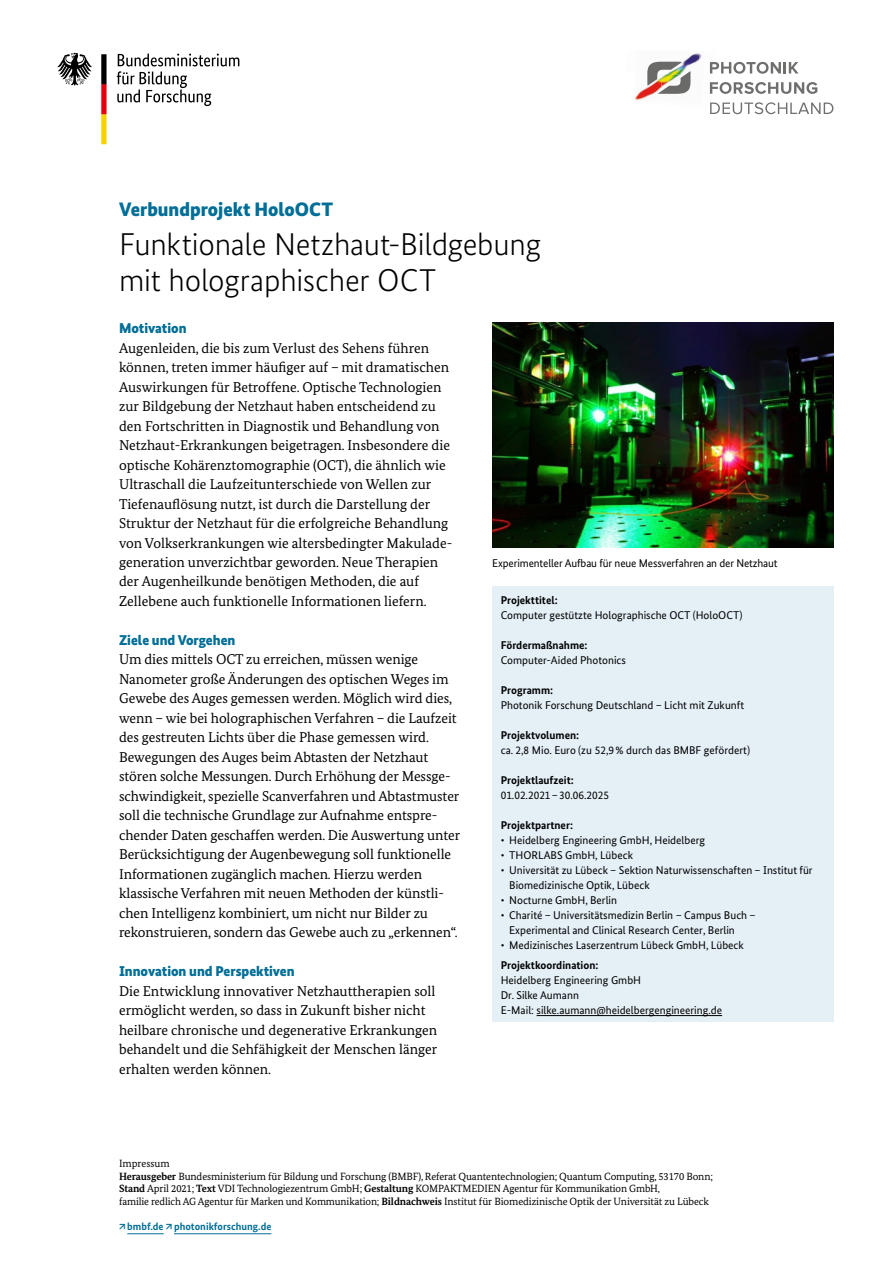
<style>
.page{position:relative;width:893px;height:1263px;background:#fff}
.page>*{position:absolute;margin:0;border:0;box-sizing:border-box;transform-origin:0 0}
.H1_Headline_schwarz{font:300 31.5px/36px "Bundes Sans";letter-spacing:-.01em;color:#000}
.P_Subheadline{font:900 19.5px "Bundes Sans";color:#006e97}
.P_Fliess{font:14.25px/19.5px "Bundes Serif";letter-spacing:-.005em;color:#000}
.H2_Headline{font:900 14.25px "Bundes Sans";color:#006e97}
.LI_Aufzählung{font:11.25px/15px "Bundes Sans";color:#000}
.H2_Kasten_Head{font:11.25px/15px "Bundes Sans";color:#000}
.P_Kasten{font:11.25px/15px "Bundes Sans";color:#000}
.BU_Caption{font:11.25px "Bundes Sans";letter-spacing:-.01em;color:#000}
.H2_Kasten_Head-2{font:700 11.25px "Bundes Sans";color:#000}
.P_Impressum{font:10.5px/12.6px "Bundes Serif";letter-spacing:-.01em;color:#000}
.URL{font:700 10.5px "Bundes Sans";color:#006e97}
.H2_Impressum{font:10.5px "Bundes Serif";color:#000}
.s1{font-weight:700}
</style>
<div class="page">
<div style="left:492px;top:586px;width:341px;height:435px;background:#e4eff6"></div>
<img style="left:492px;top:323px;width:341px;height:225px">
<svg style="left:117px;top:53px;width:122px;height:53px"></svg>
<svg style="left:57px;top:53px;width:35px;height:33px"></svg>
<svg style="left:101px;top:54px;width:6px;height:90px"></svg>
<hr style="left:127px;top:1233px;width:37px;height:1px;background:#006e97">
<hr style="left:174px;top:1233px;width:97px;height:1px;background:#006e97">
<img style="left:662px;top:53px;width:35px;height:21px">
<img style="left:697px;top:53px;width:13px;height:40px">
<img style="left:635px;top:87px;width:18px;height:14px">
<img style="left:690px;top:74px;width:8px;height:19px">
<svg style="left:710px;top:62px;width:89px;height:12px"></svg>
<svg style="left:710px;top:82px;width:107px;height:12px"></svg>
<svg style="left:710px;top:102px;width:123px;height:12px"></svg>
<svg style="left:647px;top:62px;width:43px;height:32px"></svg>
<hr style="left:537px;top:1015px;width:185px;height:1px;background:#000">
<p class="P_Subheadline" style="left:119px;top:198px;width:216px">Verbundprojekt HoloOCT</p>
<h1 class="H1_Headline_schwarz" style="left:119px;top:226px;width:424px">Funktionale Netzhaut-Bildgebung mit holographischer OCT</h1>
<h2 class="H2_Headline" style="left:119px;top:320px;width:69px">Motivation</h2>
<p class="P_Fliess" style="left:119px;top:338px;width:335px">Augenleiden, die bis zum Verlust des Sehens führen können, treten immer häufiger auf – mit dramatischen Auswirkungen für Betroffene. Optische Technologien zur Bildgebung der Netzhaut haben entscheidend zu den Fortschritten in Diagnostik und Behandlung von Netzhaut-Erkrankungen beigetragen. Insbesondere die optische Kohärenztomographie (OCT), die ähnlich wie Ultraschall die Laufzeitunterschiede von Wellen zur Tiefenauflösung nutzt, ist durch die Darstellung der Struktur der Netzhaut für die erfolgreiche Behandlung von Volkserkrankungen wie altersbedingter Makulade&shy;generation unverzichtbar geworden. Neue Therapien der Augenheilkunde benötigen Methoden, die auf Zellebene auch funktionelle Informationen liefern.</p>
<h2 class="H2_Headline" style="left:119px;top:632px;width:118px">Ziele und Vorgehen</h2>
<p class="P_Fliess" style="left:119px;top:650px;width:343px">Um dies mittels OCT zu erreichen, müssen wenige Nanometer große Änderungen des optischen Weges im Gewebe des Auges gemessen werden. Möglich wird dies, wenn – wie bei holographischen Verfahren – die Laufzeit des gestreuten Lichts über die Phase gemessen wird.<br>Bewegungen des Auges beim Abtasten der Netzhaut stören solche Messungen. Durch Erhöhung der Messge&shy;schwindigkeit, spezielle Scanverfahren und Abtastmuster soll die technische Grundlage zur Aufnahme entspre&shy;chender Daten geschaffen werden. Die Auswertung unter Berücksichtigung der Augenbewegung soll funktionelle Informationen zugänglich machen. Hierzu werden klassische Verfahren mit neuen Methoden der künstli&shy;chen Intelligenz kombiniert, um nicht nur Bilder zu rekonstruieren, sondern das Gewebe auch zu „erkennen“.</p>
<h2 class="H2_Headline" style="left:119px;top:963px;width:177px">Innovation und Perspektiven</h2>
<p class="P_Fliess" style="left:119px;top:981px;width:320px">Die Entwicklung innovativer Netzhauttherapien soll ermöglicht werden, so dass in Zukunft bisher nicht heilbare chronische und degenerative Erkrankungen behandelt und die Sehfähigkeit der Menschen länger erhalten werden können.</p>
<p class="BU_Caption" style="left:492px;top:556px;width:287px">Experimenteller Aufbau für neue Messverfahren an der Netzhaut</p>
<h2 class="H2_Kasten_Head" style="left:501px;top:592px;width:243px"><span class="s1">Projekttitel:<br></span>Computer gestützte Holographische OCT (HoloOCT)</h2>
<h2 class="H2_Kasten_Head" style="left:501px;top:637px;width:127px"><span class="s1">Fördermaßnahme:<br></span>Computer-Aided Photonics</h2>
<h2 class="H2_Kasten_Head" style="left:501px;top:682px;width:245px"><span class="s1">Programm:<br></span>Photonik Forschung Deutschland – Licht mit Zukunft</h2>
<h2 class="H2_Kasten_Head" style="left:501px;top:727px;width:251px"><span class="s1">Projektvolumen:<br></span>ca. 2,8 Mio. Euro (zu 52,9% durch das BMBF gefördert)</h2>
<h2 class="H2_Kasten_Head" style="left:501px;top:772px;width:110px"><span class="s1">Projektlaufzeit:<br></span>01.02.2021 – 30.06.2025</h2>
<h2 class="H2_Kasten_Head-2" style="left:501px;top:818px;width:74px">Projektpartner:</h2>
<p class="LI_Aufzählung" style="left:501px;top:832px;width:206px">• Heidelberg Engineering GmbH, Heidelberg</p>
<p class="LI_Aufzählung" style="left:501px;top:847px;width:134px">• THORLABS GmbH, Lübeck</p>
<p class="LI_Aufzählung" style="left:509px;top:862px;width:305px;text-indent:-9px">• Universität zu Lübeck – Sektion Naturwissenschaften – Institut für<br>Biomedizinische Optik, Lübeck</p>
<p class="LI_Aufzählung" style="left:501px;top:892px;width:118px">• Nocturne GmbH, Berlin</p>
<p class="LI_Aufzählung" style="left:509px;top:907px;width:248px;text-indent:-9px">• Charité – Universitätsmedizin Berlin – Campus Buch –<br>Experimental and Clinical Research Center, Berlin</p>
<p class="LI_Aufzählung" style="left:501px;top:937px;width:245px">• Medizinisches Laserzentrum Lübeck GmbH, Lübeck</p>
<p class="P_Kasten" style="left:501px;top:957px;width:223px"><span class="s1">Projektkoordination:<br></span>Heidelberg Engineering GmbH<br>Dr. Silke Aumann<br>E-Mail: silke.aumann@heidelbergengineering.de</p>
<h2 class="H2_Impressum" style="left:119px;top:1157px;width:52px">Impressum</h2>
<p class="P_Impressum" style="left:119px;top:1170px;width:595px"><span class="s1">Herausgeber</span> Bundesministerium für Bildung und Forschung (BMBF), Referat Quantentechnologien; Quantum Computing, 53170 Bonn;<br><span class="s1">Stand</span> April 2021; <span class="s1">Text</span> VDI Technologiezentrum GmbH; <span class="s1">Gestaltung</span> KOMPAKTMEDIEN Agentur für Kommunikation GmbH,<br>familie redlich AG Agentur für Marken und Kommunikation; <span class="s1">Bildnachweis</span> Institut für Biomedizinische Optik der Universität zu Lübeck</p>
<p class="URL" style="left:119px;top:1220px;width:154px">↗bmbf.de ↗photonikforschung.de</p>
</div>
